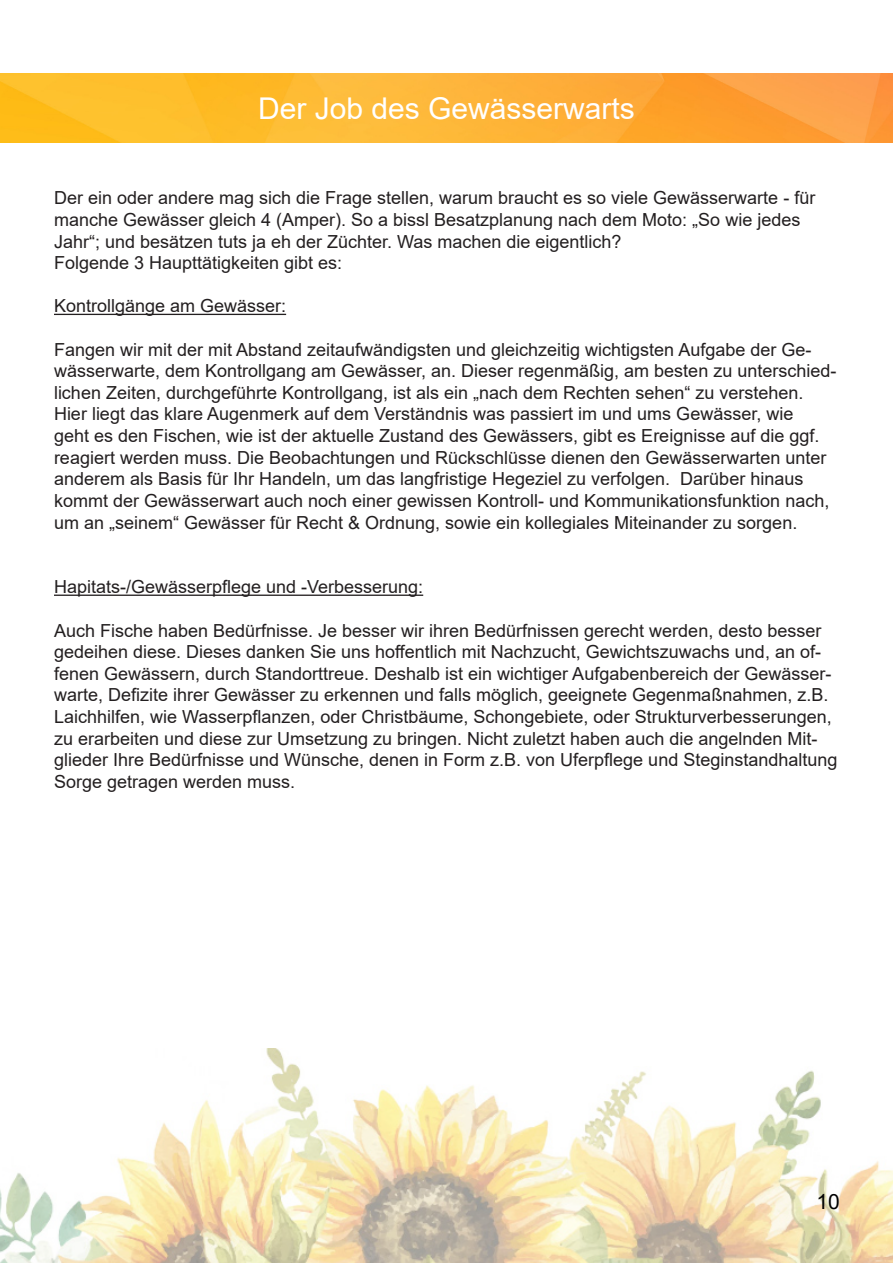
<style>
.page{position:relative;width:893px;height:1263px;background:#fff}
.page>*{position:absolute;margin:0;border:0;box-sizing:border-box;transform-origin:0 0}
.t1{font:30px "Arial";color:#fff}
.t2{font:21px "Arial";color:#000}
.t3{font:18px/21.6px "Arial";color:#231f20}
</style>
<div class="page">
<hr style="left:54px;top:314px;width:232px;height:1px;background:#231f20">
<hr style="left:54px;top:594px;width:369px;height:2px;background:#231f20">
<img style="left:0;top:73px;width:893px;height:69px">
<img style="left:0;top:1048px;width:893px;height:215px">
<p class="t1" style="left:258px;top:87px;width:378px">Der Job des Gewässerwarts</p>
<p class="t3" style="left:54px;top:187px;width:763px">Der ein oder andere mag sich die Frage stellen, warum braucht es so viele Gewässerwarte - für manche Gewässer gleich 4 (Amper). So a bissl Besatzplanung nach dem Moto: „So wie jedes<br>Jahr“; und besätzen tuts ja eh der Züchter. Was machen die eigentlich?</p>
<p class="t3" style="left:54px;top:252px;width:290px">Folgende 3 Haupttätigkeiten gibt es:</p>
<p class="t3" style="left:54px;top:295px;width:234px">Kontrollgänge am Gewässer:</p>
<p class="t3" style="left:54px;top:338px;width:784px">Fangen wir mit der mit Abstand zeitaufwändigsten und gleichzeitig wichtigsten Aufgabe der Ge&shy;wässerwarte, dem Kontrollgang am Gewässer, an. Dieser regenmäßig, am besten zu unterschied&shy;lichen Zeiten, durchgeführte Kontrollgang, ist als ein „nach dem Rechten sehen“ zu verstehen.<br>Hier liegt das klare Augenmerk auf dem Verständnis was passiert im und ums Gewässer, wie<br>geht es den Fischen, wie ist der aktuelle Zustand des Gewässers, gibt es Ereignisse auf die ggf. reagiert werden muss. Die Beobachtungen und Rückschlüsse dienen den Gewässerwarten unter anderem als Basis für Ihr Handeln, um das langfristige Hegeziel zu verfolgen. Darüber hinaus kommt der Gewässerwart auch noch einer gewissen Kontroll- und Kommunikationsfunktion nach, um an „seinem“ Gewässer für Recht &amp; Ordnung, sowie ein kollegiales Miteinander zu sorgen.</p>
<p class="t3" style="left:54px;top:576px;width:371px">Hapitats-/Gewässerpflege und -Verbesserung:</p>
<p class="t3" style="left:54px;top:619px;width:785px">Auch Fische haben Bedürfnisse. Je besser wir ihren Bedürfnissen gerecht werden, desto besser gedeihen diese. Dieses danken Sie uns hoffentlich mit Nachzucht, Gewichtszuwachs und, an of&shy;fenen Gewässern, durch Standorttreue. Deshalb ist ein wichtiger Aufgabenbereich der Gewässer&shy;warte, Defizite ihrer Gewässer zu erkennen und falls möglich, geeignete Gegenmaßnahmen, z.B.<br>Laichhilfen, wie Wasserpflanzen, oder Christbäume, Schongebiete, oder Strukturverbesserungen, zu erarbeiten und diese zur Umsetzung zu bringen. Nicht zuletzt haben auch die angelnden Mit&shy;glieder Ihre Bedürfnisse und Wünsche, denen in Form z.B. von Uferpflege und Steginstandhaltung Sorge getragen werden muss.</p>
<p class="t2" style="left:816px;top:1187px;width:25px">10</p>
</div>
